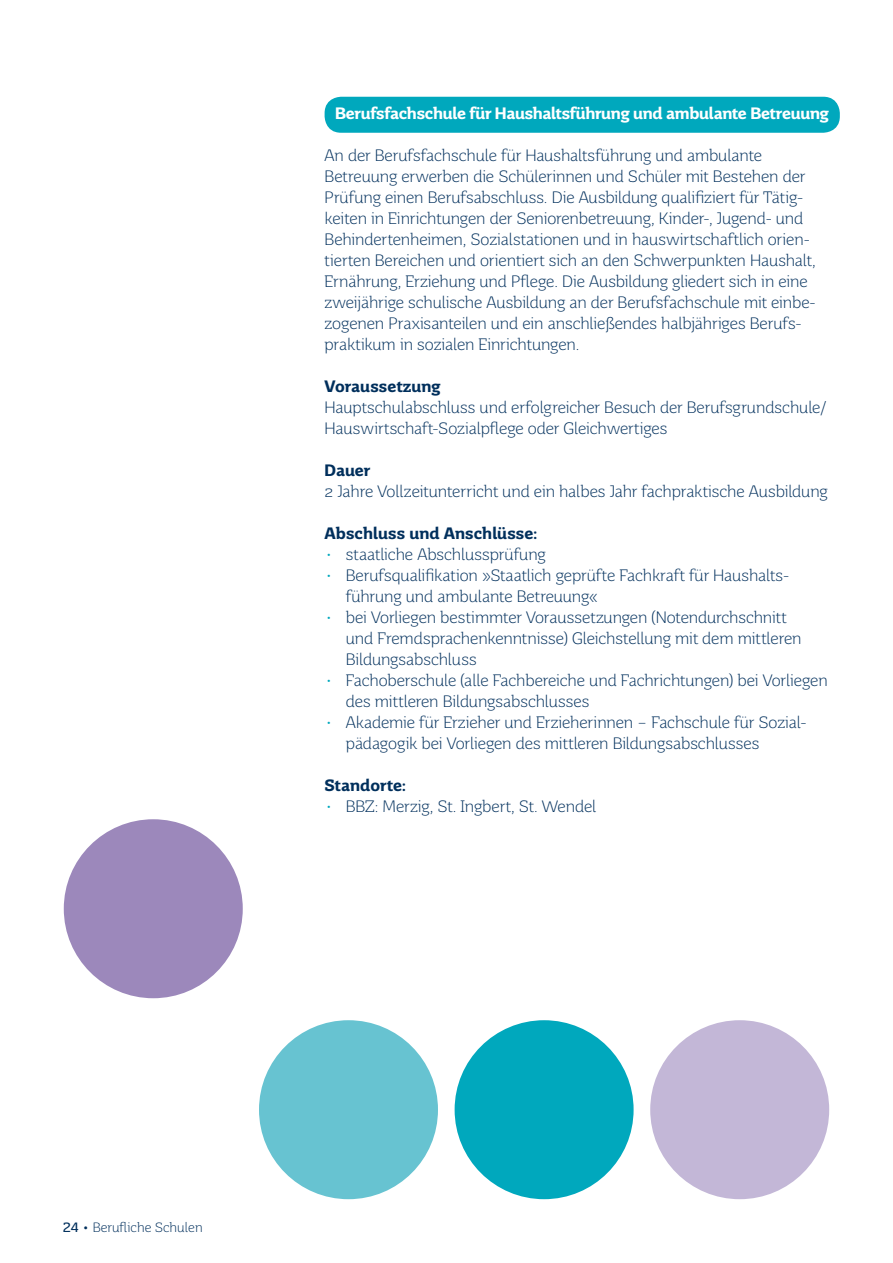
<style>
.page{position:relative;width:893px;height:1263px;background:#fff}
.page>*{position:absolute;margin:0;border:0;box-sizing:border-box;transform-origin:0 0}
.t1{font:300 16.5px/21px "Saar Pro";letter-spacing:-.005em;color:#002f5c}
.t2{font:700 16.5px "Saar Pro";letter-spacing:-.015em;color:#fff}
.t3{font:700 16.5px "Saar Pro";color:#002f5c}
.t4{font:300 13.5px "Saar Pro";color:#002f5c}
.s1{color:#00a8bd}
.s2{font-weight:400}
</style>
<div class="page">
<div style="left:64px;top:819px;width:179px;height:179px;background:#9c88bb;border-radius:50%"></div>
<div style="left:455px;top:1020px;width:179px;height:179px;background:#00a8bd;border-radius:50%"></div>
<div style="left:259px;top:1020px;width:179px;height:179px;background:#67c3d1;border-radius:50%"></div>
<div style="left:650px;top:1020px;width:179px;height:179px;background:#c3b7d7;border-radius:50%"></div>
<div style="left:325px;top:97px;width:515px;height:36px;background:#00a8bd;border-radius:16px"></div>
<p class="t2" style="left:335px;top:103px;width:495px">Berufsfachschule für Haushaltsführung und ambulante Betreuung</p>
<p class="t1" style="left:325px;top:145px;width:493px">An der Berufsfachschule für Haushaltsführung und ambulante Betreuung erwerben die Schülerinnen und Schüler mit Bestehen der Prüfung einen Berufsabschluss. Die Ausbildung qualifiziert für Tätig&shy;keiten in Einrichtungen der Seniorenbetreuung, Kinder-, Jugend- und Behindertenheimen, Sozialstationen und in hauswirtschaftlich orien&shy;tierten Bereichen und orientiert sich an den Schwerpunkten Haushalt, Ernährung, Erziehung und Pflege. Die Ausbildung gliedert sich in eine zweijährige schulische Ausbildung an der Berufsfachschule mit einbe&shy;zogenen Praxisanteilen und ein anschließendes halbjähriges Berufs&shy;praktikum in sozialen Einrichtungen.</p>
<p class="t3" style="left:325px;top:376px;width:118px">Voraussetzung</p>
<p class="t1" style="left:325px;top:397px;width:504px">Hauptschulabschluss und erfolgreicher Besuch der Berufsgrundschule/<br>Hauswirtschaft-Sozialpflege oder Gleichwertiges</p>
<p class="t3" style="left:325px;top:460px;width:47px">Dauer</p>
<p class="t1" style="left:325px;top:481px;width:505px">2 Jahre Vollzeitunterricht und ein halbes Jahr fachpraktische Ausbildung</p>
<p class="t3" style="left:325px;top:523px;width:215px">Abschluss und Anschlüsse:</p>
<p class="t1" style="left:325px;top:544px;width:223px"><span class="s1">•</span> staatliche Abschlussprüfung</p>
<p class="t1" style="left:346px;top:565px;width:443px;text-indent:-21px"><span class="s1">•</span> Berufsqualifikation »Staatlich geprüfte Fachkraft für Haushalts&shy;führung und ambulante Betreuung«</p>
<p class="t1" style="left:346px;top:607px;width:457px;text-indent:-21px"><span class="s1">•</span> bei Vorliegen bestimmter Voraussetzungen (Notendurchschnitt und Fremdsprachenkenntnisse) Gleichstellung mit dem mittleren<br>Bildungsabschluss</p>
<p class="t1" style="left:346px;top:670px;width:483px;text-indent:-21px"><span class="s1">•</span> Fachoberschule (alle Fachbereiche und Fachrichtungen) bei Vorliegen des mittleren Bildungsabschlusses</p>
<p class="t1" style="left:346px;top:712px;width:461px;text-indent:-21px"><span class="s1">•</span> Akademie für Erzieher und Erzieherinnen – Fachschule für Sozial&shy;pädagogik bei Vorliegen des mittleren Bildungsabschlusses</p>
<p class="t3" style="left:325px;top:775px;width:83px">Standorte:</p>
<p class="t1" style="left:325px;top:796px;width:273px"><span class="s1">•</span> BBZ: Merzig, St. Ingbert, St. Wendel</p>
<p class="t4" style="left:63px;top:1219px;width:141px"><span class="s2">24 •</span> Berufliche Schulen</p>
</div>
